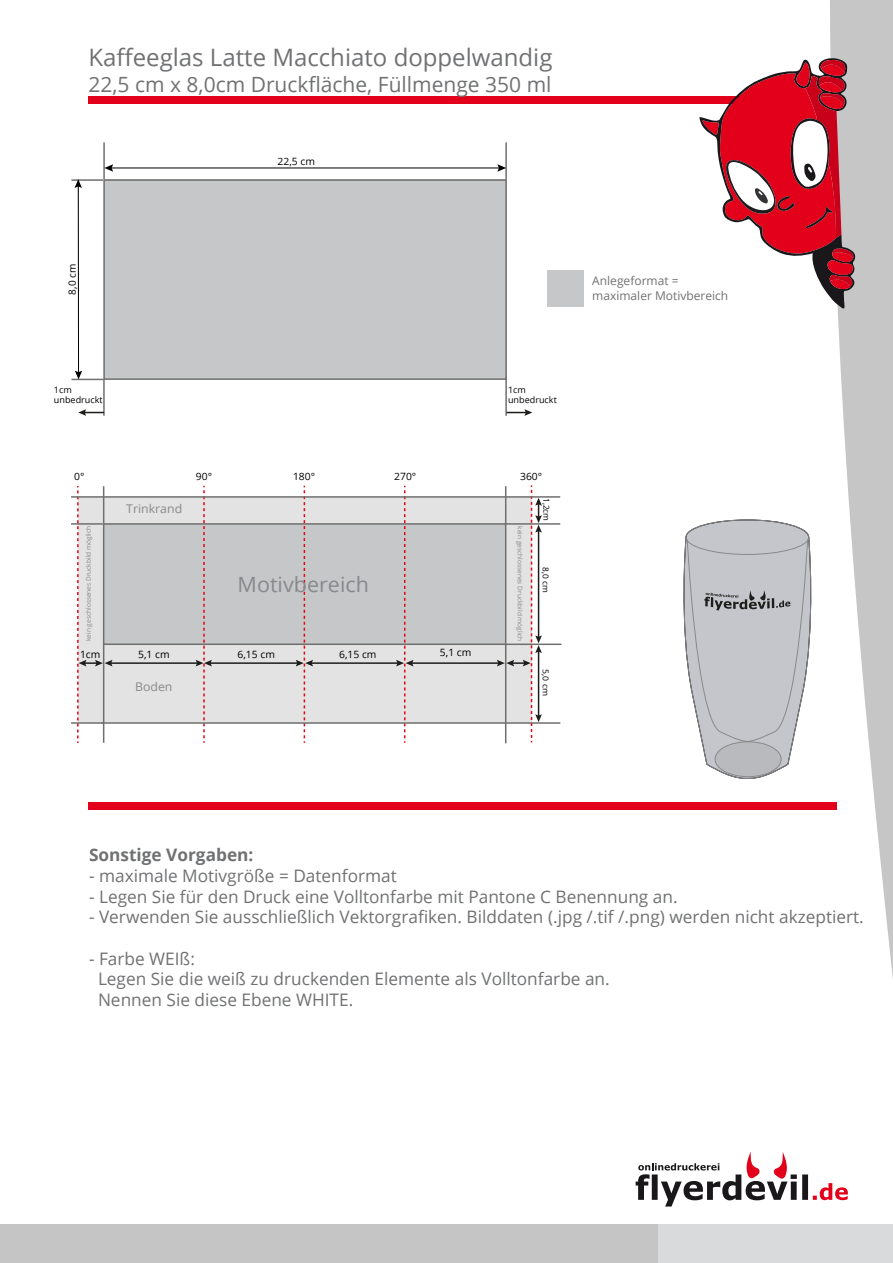
<style>
.page{position:relative;width:893px;height:1263px;background:#fff}
.page>*{position:absolute;margin:0;border:0;box-sizing:border-box;transform-origin:0 0}
.t1{font:24px "Open Sans";color:#707173}
.t2{font:21px "Open Sans";color:#707173}
.t3{font:21px "Open Sans";color:#89898d}
.t4{font:17.25px/20.7px "Open Sans";color:#707173}
.t5{font:700 17.25px "Open Sans";color:#707173}
.t6{font:12px/14.4px "Open Sans";color:#707173}
.t7{font:12px "Open Sans";color:#89898d}
.t8{font:10.05px "Open Sans";color:#000}
.t9{font:8.85px/10.6px "Open Sans";color:#000}
.t10{font:8.1px "Open Sans";color:#000}
.t11{font:8.1px "Open Sans";color:#000;scale:1.06 1}
.t12{font:6.3px "Open Sans";color:#89898d}
</style>
<div class="page">
<div style="left:78px;top:497px;width:454px;height:225px;background:#e3e3e3"></div>
<div style="left:0;top:1224px;width:658px;height:39px;background:#c5c5c5"></div>
<div style="left:658px;top:1224px;width:235px;height:39px;background:#d9dadb"></div>
<svg style="left:830px;top:0;width:63px;height:979px;fill:#c6c6c6"></svg>
<div style="left:88px;top:96px;width:675px;height:8px;background:#e2001a"></div>
<svg style="left:699px;top:58px;width:157px;height:253px"></svg>
<svg style="left:636px;top:1152px;width:212px;height:54px"></svg>
<div style="left:104px;top:179px;width:402px;height:200px;background:#c6c7c8"></div>
<div style="left:103px;top:179px;width:404px;height:201px;border:2px solid #6f6f6e"></div>
<hr style="left:103px;top:142px;width:2px;height:37px;background:#6f6f6e">
<hr style="left:71px;top:179px;width:32px;height:2px;background:#6f6f6e">
<hr style="left:71px;top:379px;width:32px;height:1px;background:#6f6f6e">
<hr style="left:505px;top:142px;width:2px;height:37px;background:#6f6f6e">
<svg style="left:75px;top:179px;width:7px;height:200px"></svg>
<hr style="left:110px;top:168px;width:391px;height:1px;background:#000">
<svg style="left:104px;top:164px;width:9px;height:8px"></svg>
<svg style="left:497px;top:164px;width:9px;height:8px"></svg>
<div style="left:104px;top:525px;width:402px;height:119px;background:#c6c7c8"></div>
<div style="left:103px;top:523px;width:403px;height:122px;border:2px solid #6f6f6e"></div>
<hr style="left:71px;top:523px;width:32px;height:2px;background:#6f6f6e">
<hr style="left:71px;top:722px;width:32px;height:2px;background:#6f6f6e">
<hr style="left:101px;top:722px;width:459px;height:2px;background:#6f6f6e">
<hr style="left:504px;top:523px;width:56px;height:2px;background:#6f6f6e">
<hr style="left:71px;top:496px;width:489px;height:2px;background:#6f6f6e">
<hr style="left:505px;top:644px;width:1px;height:99px;background:#6f6f6e">
<hr style="left:506px;top:643px;width:55px;height:2px;background:#6f6f6e">
<hr style="left:110px;top:662px;width:88px;height:2px;background:#1d1d1b">
<hr style="left:209px;top:662px;width:89px;height:2px;background:#1d1d1b">
<svg style="left:196px;top:486px;width:16px;height:257px"></svg>
<hr style="left:311px;top:662px;width:88px;height:2px;background:#1d1d1b">
<svg style="left:296px;top:486px;width:17px;height:257px"></svg>
<hr style="left:411px;top:662px;width:88px;height:2px;background:#1d1d1b">
<svg style="left:396px;top:486px;width:18px;height:257px"></svg>
<svg style="left:497px;top:485px;width:45px;height:257px"></svg>
<svg style="left:77px;top:486px;width:36px;height:257px"></svg>
<hr style="left:103px;top:379px;width:2px;height:37px;background:#6f6f6e">
<hr style="left:505px;top:379px;width:2px;height:37px;background:#6f6f6e">
<svg style="left:78px;top:409px;width:26px;height:7px"></svg>
<svg style="left:506px;top:409px;width:26px;height:7px"></svg>
<div style="left:547px;top:270px;width:36px;height:36px;background:#c6c7c8"></div>
<div style="left:88px;top:802px;width:749px;height:8px;background:#e2001a"></div>
<div style="left:686px;top:520px;width:123px;height:34px;background:#c5c6cb;border-radius:50%"></div>
<svg style="left:683px;top:536px;width:129px;height:243px"></svg>
<p class="t1" style="left:88px;top:41px;width:466px">Kaffeeglas Latte Macchiato doppelwandig</p>
<p class="t2" style="left:88px;top:70px;width:465px">22,5 cm x 8,0cm Druckfläche, Füllmenge 350 ml</p>
<p class="t8" style="left:278px;top:154px;width:39px">22,5 cm</p>
<p class="t8" style="left:65px;top:294px;width:32px;rotate:-90deg">8,0 cm</p>
<p class="t9" style="left:54px;top:384px;width:50px">1cm unbedruckt</p>
<p class="t8" style="left:74px;top:469px;width:12px">0°</p>
<p class="t8" style="left:196px;top:469px;width:18px">90°</p>
<p class="t8" style="left:293px;top:469px;width:24px">180°</p>
<p class="t8" style="left:394px;top:469px;width:24px">270°</p>
<p class="t12" style="left:84px;top:641px;width:117px;rotate:-90deg">kein geschlossenes Druckbild möglich</p>
<p class="t7" style="left:126px;top:500px;width:57px">Trinkrand</p>
<p class="t3" style="left:238px;top:570px;width:133px">Motivbereich</p>
<p class="t8" style="left:80px;top:647px;width:22px">1cm</p>
<p class="t8" style="left:138px;top:647px;width:33px">5,1 cm</p>
<p class="t8" style="left:238px;top:647px;width:39px">6,15 cm</p>
<p class="t8" style="left:339px;top:647px;width:39px">6,15 cm</p>
<p class="t8" style="left:440px;top:646px;width:33px">5,1 cm</p>
<p class="t7" style="left:135px;top:678px;width:39px">Boden</p>
<p class="t9" style="left:508px;top:384px;width:50px">1cm unbedruckt</p>
<p class="t8" style="left:520px;top:469px;width:24px">360°</p>
<p class="t12" style="left:524px;top:526px;width:117px;rotate:90deg">kein geschlossenes Druckbild möglich</p>
<p class="t10" style="left:552px;top:498px;width:25px;rotate:90deg">1,2cm</p>
<p class="t10" style="left:551px;top:567px;width:27px;rotate:90deg">8,0 cm</p>
<p class="t11" style="left:551px;top:669px;width:26px;rotate:90deg">5,0 cm</p>
<p class="t6" style="left:592px;top:274px;width:137px">Anlegeformat = maximaler Motivbereich</p>
<p class="t5" style="left:89px;top:843px;width:166px">Sonstige Vorgaben:</p>
<p class="t4" style="left:89px;top:865px;width:309px">- maximale Motivgröße = Datenformat</p>
<p class="t4" style="left:89px;top:886px;width:590px">- Legen Sie für den Druck eine Volltonfarbe mit Pantone C Benennung an.</p>
<p class="t4" style="left:89px;top:906px;width:776px">- Verwenden Sie ausschließlich Vektorgrafiken. Bilddaten (.jpg /.tif /.png) werden nicht akzeptiert.</p>
<p class="t4" style="left:98px;top:948px;width:513px;text-indent:-9px">- Farbe WEIß:<br>Legen Sie die weiß zu druckenden Elemente als Volltonfarbe an.<br>Nennen Sie diese Ebene WHITE.</p>
</div>
